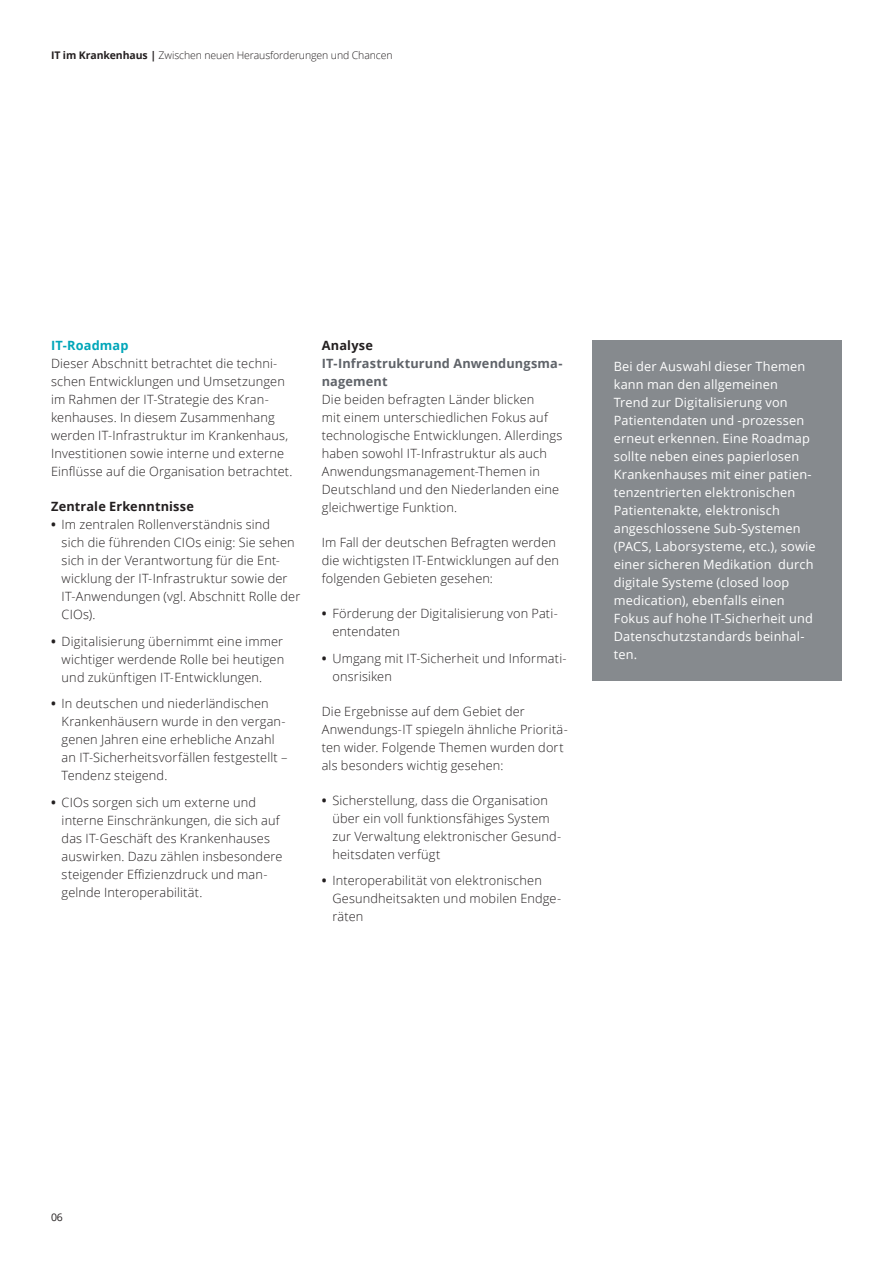
<style>
.page{position:relative;width:893px;height:1263px;background:#fff}
.page>*{position:absolute;margin:0;border:0;box-sizing:border-box;transform-origin:0 0}
.t1{font:300 12.75px/18px "Open Sans";letter-spacing:.01em;color:#231f20}
.t2{font:12.75px/18px "Open Sans";letter-spacing:.015em;color:#fff}
.t3{font:700 12.75px/18px "Open Sans";letter-spacing:.01em;color:#5f6369}
.t4{font:700 12.75px "Open Sans";letter-spacing:.015em;color:#231f20}
.t5{font:700 12.75px "Open Sans";letter-spacing:.01em;color:#00a6b9}
.t6{font:300 10.5px "Open Sans";letter-spacing:-.01em;color:#231f20}
.t7{font:10.5px "Open Sans";color:#231f20}
.s1{font-weight:700}
</style>
<div class="page">
<div style="left:592px;top:340px;width:250px;height:340px;background:#868a8e"></div>
<p class="t6" style="left:51px;top:48px;width:343px"><span class="s1">IT im Krankenhaus |</span> Zwischen neuen Herausforderungen und Chancen</p>
<p class="t5" style="left:51px;top:336px;width:79px">IT-Roadmap</p>
<p class="t1" style="left:51px;top:354px;width:243px">Dieser Abschnitt betrachtet die techni&shy;schen Entwicklungen und Umsetzungen im Rahmen der IT-Strategie des Kran&shy;kenhauses. In diesem Zusammenhang werden IT-Infrastruktur im Krankenhaus, Investitionen sowie interne und externe Einflüsse auf die Organisation betrachtet.</p>
<p class="t4" style="left:51px;top:497px;width:144px">Zentrale Erkenntnisse</p>
<p class="t1" style="left:62px;top:515px;width:240px;text-indent:-11px"><span class="s1">•</span> Im zentralen Rollenverständnis sind<br>sich die führenden CIOs einig: Sie sehen sich in der Verantwortung für die Ent&shy;wicklung der IT-Infrastruktur sowie der IT-Anwendungen (vgl. Abschnitt Rolle der CIOs).</p>
<p class="t1" style="left:62px;top:632px;width:224px;text-align:justify;text-indent:-11px"><span class="s1">•</span> Digitalisierung übernimmt eine immer wichtiger werdende Rolle bei heutigen und zukünftigen IT-Entwicklungen.</p>
<p class="t1" style="left:62px;top:694px;width:227px;text-indent:-11px"><span class="s1">•</span> In deutschen und niederländischen Krankenhäusern wurde in den vergan&shy;genen Jahren eine erhebliche Anzahl an IT-Sicherheitsvorfällen festgestellt – Tendenz steigend.</p>
<p class="t1" style="left:62px;top:793px;width:222px;text-indent:-11px"><span class="s1">•</span> CIOs sorgen sich um externe und interne Einschränkungen, die sich auf das IT-Geschäft des Krankenhauses auswirken. Dazu zählen insbesondere steigender Effizienzdruck und man&shy;gelnde Interoperabilität.</p>
<p class="t4" style="left:322px;top:336px;width:53px">Analyse</p>
<p class="t3" style="left:322px;top:354px;width:242px">IT-Infrastrukturund Anwendungsma&shy;nagement</p>
<p class="t1" style="left:322px;top:390px;width:242px">Die beiden befragten Länder blicken<br>mit einem unterschiedlichen Fokus auf technologische Entwicklungen. Allerdings haben sowohl IT-Infrastruktur als auch Anwendungsmanagement-Themen in Deutschland und den Niederlanden eine gleichwertige Funktion.</p>
<p class="t1" style="left:322px;top:533px;width:239px">Im Fall der deutschen Befragten werden die wichtigsten IT-Entwicklungen auf den folgenden Gebieten gesehen:</p>
<p class="t1" style="left:332px;top:604px;width:227px;text-indent:-11px"><span class="s1">•</span> Förderung der Digitalisierung von Pati&shy;entendaten</p>
<p class="t1" style="left:332px;top:649px;width:236px;text-indent:-11px"><span class="s1">•</span> Umgang mit IT-Sicherheit und Informati&shy;onsrisiken</p>
<p class="t1" style="left:322px;top:702px;width:248px">Die Ergebnisse auf dem Gebiet der Anwendungs-IT spiegeln ähnliche Prioritä&shy;ten wider. Folgende Themen wurden dort als besonders wichtig gesehen:</p>
<p class="t1" style="left:332px;top:791px;width:230px;text-indent:-11px"><span class="s1">•</span> Sicherstellung, dass die Organisation über ein voll funktionsfähiges System zur Verwaltung elektronischer Gesund&shy;heitsdaten verfügt</p>
<p class="t1" style="left:332px;top:871px;width:230px;text-indent:-11px"><span class="s1">•</span> Interoperabilität von elektronischen<br>Gesundheitsakten und mobilen Endge&shy;räten</p>
<p class="t2" style="left:614px;top:357px;width:203px">Bei der Auswahl dieser Themen kann man den allgemeinen<br>Trend zur Digitalisierung von<br>Patientendaten und -prozessen erneut erkennen. Eine Roadmap sollte neben eines papierlosen<br>Krankenhauses mit einer patien&shy;tenzentrierten elektronischen<br>Patientenakte, elektronisch angeschlossene Sub-Systemen (PACS, Laborsysteme, etc.), sowie einer sicheren Medikation durch digitale Systeme (closed loop medication), ebenfalls einen<br>Fokus auf hohe IT-Sicherheit und<br>Datenschutzstandards beinhal&shy;ten.</p>
<p class="t7" style="left:51px;top:1210px;width:13px">06</p>
</div>
